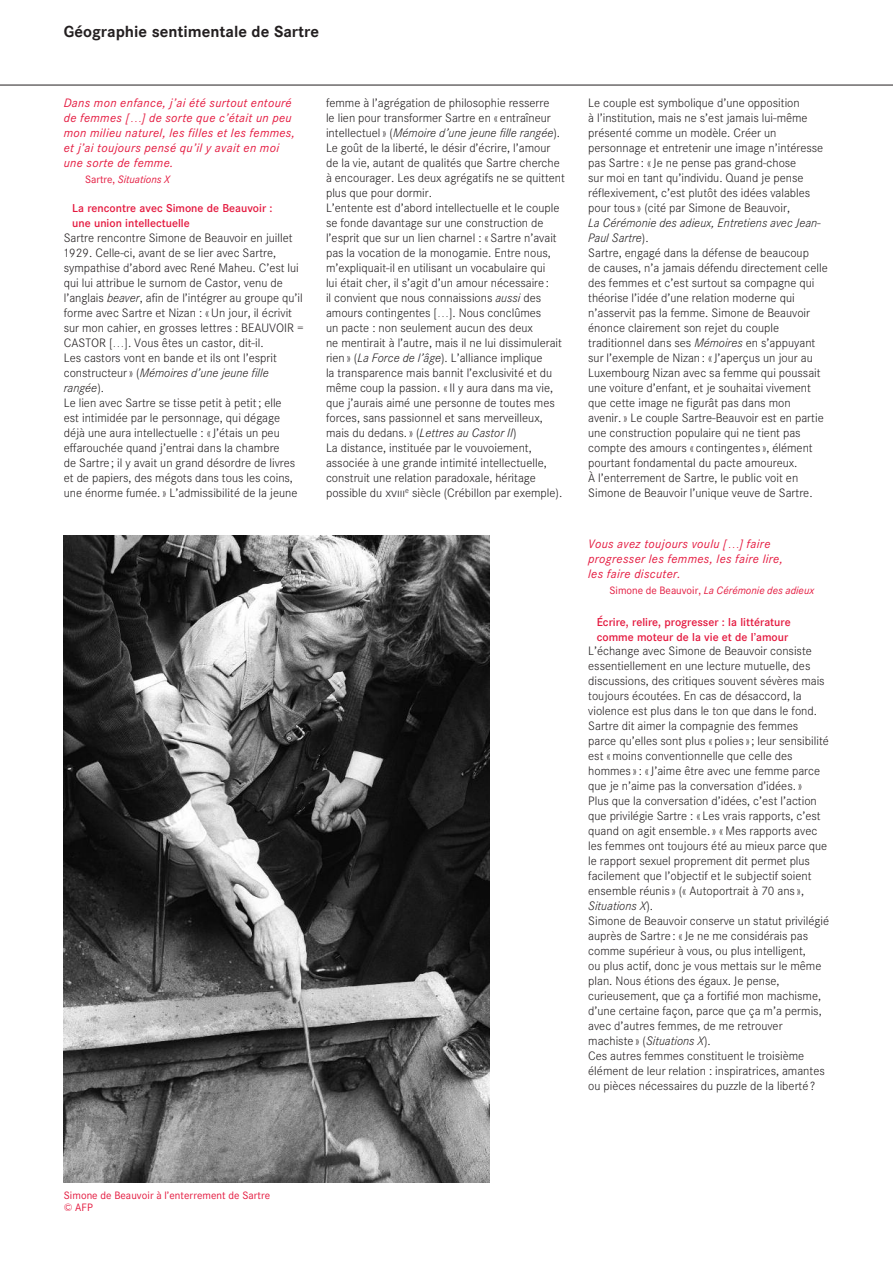
<style>
.page{position:relative;width:893px;height:1263px;background:#fff}
.page>*{position:absolute;margin:0;border:0;box-sizing:border-box;transform-origin:0 0}
.t1{font:700 15.75px "Corporate SBQ3";color:#231f20}
.t2{font:300 12px/15px "Corporate SBQ3";color:#231f20}
.t3{font:italic 12px/15px "Corporate SBQ3";letter-spacing:.025em;color:#e4183e}
.t4{font:500 11.25px/15px "Corporate SBQ3";color:#e4183e}
.t5{font:italic 10.5px "Corporate SBQ3";color:#e4183e}
.t6{font:10.5px/12.8px "Corporate SBQ3";letter-spacing:.005em;color:#e4183e}
.s1{font-style:normal}
.s2{font-style:italic}
.s3{font-family:"Corporate Expert SBQ4"}
</style>
<div class="page">
<hr style="left:0;top:85px;width:893px;height:1px;background:#231f20">
<img style="left:64px;top:536px;width:425px;height:646px">
<h1 class="t1" style="left:64px;top:23px;width:257px">Géographie sentimentale de Sartre</h1>
<p class="t3" style="left:64px;top:95px;width:233px">Dans mon enfance, j’ai été surtout entouré de femmes […] de sorte que c’était un peu mon milieu naturel, les filles et les femmes, et j’ai toujours pensé qu’il y avait en moi une sorte de femme.</p>
<p class="t5" style="left:85px;top:173px;width:87px"><span class="s1">Sartre,</span> Situations X</p>
<p class="t4" style="left:72px;top:201px;width:202px">La rencontre avec Simone de Beauvoir : une union intellectuelle</p>
<p class="t2" style="left:64px;top:230px;width:241px">Sartre rencontre Simone de Beauvoir en juillet 1929. Celle-ci, avant de se lier avec Sartre, sympathise d’abord avec René Maheu. C’est lui qui lui attribue le surnom de Castor, venu de l’anglais <span class="s2">beaver</span>, afin de l’intégrer au groupe qu’il forme avec Sartre et Nizan : «Un jour, il écrivit sur mon cahier, en grosses lettres : BEAUVOIR = CASTOR […]. Vous êtes un castor, dit-il.<br>Les castors vont en bande et ils ont l’esprit constructeur» (<span class="s2">Mémoires d’une jeune fille rangée</span>).<br>Le lien avec Sartre se tisse petit à petit; elle<br>est intimidée par le personnage, qui dégage déjà une aura intellectuelle : «J’étais un peu effarouchée quand j’entrai dans la chambre<br>de Sartre ; il y avait un grand désordre de livres et de papiers, des mégots dans tous les coins, une énorme fumée.» L’admissibilité de la jeune</p>
<p class="t2" style="left:326px;top:95px;width:240px">femme à l’agrégation de philosophie resserre<br>le lien pour transformer Sartre en « entraîneur intellectuel» (<span class="s2">Mémoire d’une jeune fille rangée</span>).<br>Le goût de la liberté, le désir d’écrire, l’amour de la vie, autant de qualités que Sartre cherche à encourager. Les deux agrégatifs ne se quittent plus que pour dormir.<br>L’entente est d’abord intellectuelle et le couple se fonde davantage sur une construction de l’esprit que sur un lien charnel : «Sartre n’avait pas la vocation de la monogamie. Entre nous, m’expliquait-il en utilisant un vocabulaire qui<br>lui était cher, il s’agit d’un amour nécessaire :<br>il convient que nous connaissions <span class="s2">aussi</span> des amours contingentes […]. Nous conclûmes<br>un pacte : non seulement aucun des deux<br>ne mentirait à l’autre, mais il ne lui dissimulerait rien » (<span class="s2">La Force de l’âge</span>). L’alliance implique<br>la transparence mais bannit l’exclusivité et du même coup la passion. «Il y aura dans ma vie, que j’aurais aimé une personne de toutes mes forces, sans passionnel et sans merveilleux, mais du dedans.» (<span class="s2">Lettres au Castor II</span>)<br>La distance, instituée par le vouvoiement, associée à une grande intimité intellectuelle, construit une relation paradoxale, héritage possible du <span class="s3">xviii</span><sup>e</sup> siècle (Crébillon par exemple).</p>
<p class="t2" style="left:588px;top:95px;width:237px">Le couple est symbolique d’une opposition<br>à l’institution, mais ne s’est jamais lui-même présenté comme un modèle. Créer un personnage et entretenir une image n’intéresse pas Sartre : «Je ne pense pas grand-chose<br>sur moi en tant qu’individu. Quand je pense réflexivement, c’est plutôt des idées valables pour tous » (cité par Simone de Beauvoir,</p>
<p class="t2" style="left:588px;top:215px;width:241px"><span class="s2">La Cérémonie des adieux, Entretiens avec Jean-Paul Sartre</span>).<br>Sartre, engagé dans la défense de beaucoup<br>de causes, n’a jamais défendu directement celle des femmes et c’est surtout sa compagne qui théorise l’idée d’une relation moderne qui n’asservit pas la femme. Simone de Beauvoir énonce clairement son rejet du couple traditionnel dans ses <span class="s2">Mémoires</span> en s’appuyant sur l’exemple de Nizan : «J’aperçus un jour au Luxembourg Nizan avec sa femme qui poussait une voiture d’enfant, et je souhaitai vivement que cette image ne figurât pas dans mon avenir.» Le couple Sartre-Beauvoir est en partie une construction populaire qui ne tient pas compte des amours « contingentes », élément pourtant fondamental du pacte amoureux.<br>À l’enterrement de Sartre, le public voit en Simone de Beauvoir l’unique veuve de Sartre.</p>
<p class="t3" style="left:588px;top:536px;width:196px">Vous avez toujours voulu […] faire progresser les femmes, les faire lire, les faire discuter.</p>
<p class="t5" style="left:609px;top:584px;width:206px"><span class="s1">Simone de Beauvoir,</span> La Cérémonie des adieux</p>
<p class="t4" style="left:597px;top:614px;width:196px">Écrire, relire, progresser : la littérature comme moteur de la vie et de l’amour</p>
<p class="t2" style="left:588px;top:644px;width:242px">L’échange avec Simone de Beauvoir consiste essentiellement en une lecture mutuelle, des discussions, des critiques souvent sévères mais toujours écoutées. En cas de désaccord, la violence est plus dans le ton que dans le fond.<br>Sartre dit aimer la compagnie des femmes parce qu’elles sont plus « polies »; leur sensibilité est «moins conventionnelle que celle des hommes »: «J’aime être avec une femme parce que je n’aime pas la conversation d’idées.»<br>Plus que la conversation d’idées, c’est l’action que privilégie Sartre : « Les vrais rapports, c’est quand on agit ensemble.» « Mes rapports avec les femmes ont toujours été au mieux parce que le rapport sexuel proprement dit permet plus facilement que l’objectif et le subjectif soient ensemble réunis » (« Autoportrait à 70 ans », <span class="s2">Situations X</span>).<br>Simone de Beauvoir conserve un statut privilégié auprès de Sartre : «Je ne me considérais pas comme supérieur à vous, ou plus intelligent,<br>ou plus actif, donc je vous mettais sur le même plan. Nous étions des égaux. Je pense, curieusement, que ça a fortifié mon machisme, d’une certaine façon, parce que ça m’a permis, avec d’autres femmes, de me retrouver machiste » (<span class="s2">Situations X</span>).<br>Ces autres femmes constituent le troisième élément de leur relation : inspiratrices, amantes ou pièces nécessaires du puzzle de la liberté ?</p>
<p class="t6" style="left:64px;top:1188px;width:208px">Simone de Beauvoir à l’enterrement de Sartre © AFP</p>
</div>
